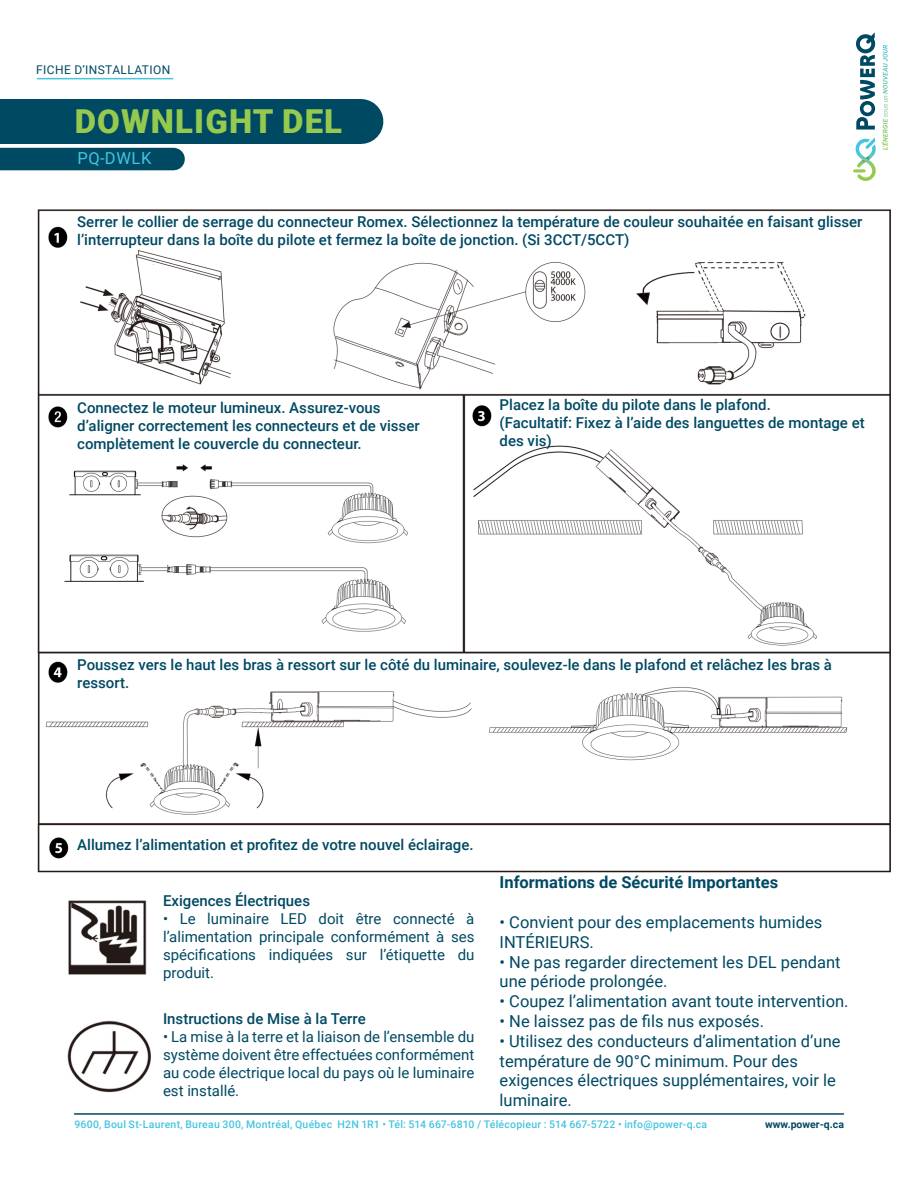
<style>
.page{position:relative;width:918px;height:1188px;background:#fff}
.page>*{position:absolute;margin:0;border:0;box-sizing:border-box;transform-origin:0 0}
.t1{font:900 33px "Roboto";letter-spacing:.035em;color:#96ca4e}
.t2{font:16.5px/19.8px "Roboto";color:#004963}
.t3{font:700 16.5px "Roboto";color:#004963}
.t4{font:16.5px "Roboto";letter-spacing:.035em;color:#44c5e0}
.t5{font:500 15px/18px "Roboto";color:#004963}
.t6{font:15px/18px "Roboto";color:#004963;text-align:justify}
.t7{font:12px "Roboto";letter-spacing:.035em;color:#004963}
.t8{font:500 10.5px "Roboto";letter-spacing:.02em;color:#44c5e0}
.t9{font:700 10.5px "Roboto";color:#004963}
</style>
<div class="page">
<hr style="left:37px;top:78px;width:136px;height:1px;background:#44c5e0">
<div style="left:0;top:99px;width:361px;height:45px;background:#004963"></div>
<div style="left:0;top:148px;width:174px;height:22px;background:#004963"></div>
<hr style="left:74px;top:1114px;width:770px;height:1px;background:#004963">
<svg style="left:856px;top:32px;width:19px;height:98px"></svg>
<svg style="left:853px;top:137px;width:23px;height:44px"></svg>
<svg style="left:883px;top:45px;width:5px;height:44px"></svg>
<img style="left:37px;top:209px;width:854px;height:664px">
<img style="left:68px;top:900px;width:79px;height:75px">
<img style="left:67px;top:1020px;width:84px;height:73px">
<p class="t7" style="left:36px;top:61px;width:136px">FICHE D’INSTALLATION</p>
<h1 class="t1" style="left:75px;top:98px;width:269px">DOWNLIGHT DEL</h1>
<p class="t4" style="left:78px;top:147px;width:75px">PQ-DWLK</p>
<p class="t5" style="left:77px;top:212px;width:787px">Serrer le collier de serrage du connecteur Romex. Sélectionnez la température de couleur souhaitée en faisant glisser l’interrupteur dans la boîte du pilote et fermez la boîte de jonction. (Si 3CCT/5CCT)</p>
<p class="t5" style="left:77px;top:398px;width:344px">Connectez le moteur lumineux. Assurez-vous d’aligner correctement les connecteurs et de visser complètement le couvercle du connecteur.</p>
<p class="t5" style="left:500px;top:395px;width:367px">Placez la boîte du pilote dans le plafond.<br>(Facultatif: Fixez à l’aide des languettes de montage et des vis)</p>
<p class="t5" style="left:77px;top:655px;width:756px">Poussez vers le haut les bras à ressort sur le côté du luminaire, soulevez-le dans le plafond et relâchez les bras à ressort.</p>
<p class="t5" style="left:77px;top:835px;width:398px">Allumez l’alimentation et profitez de votre nouvel éclairage.</p>
<p class="t5" style="left:163px;top:891px;width:149px">Exigences Électriques</p>
<p class="t6" style="left:163px;top:909px;width:313px">• Le luminaire LED doit être connecté à l’alimentation principale conformément à ses spécifications indiquées sur l’étiquette du produit.</p>
<p class="t5" style="left:163px;top:1009px;width:204px">Instructions de Mise à la Terre</p>
<p class="t6" style="left:163px;top:1027px;width:313px">• La mise à la terre et la liaison de l’ensemble du système doivent être effectuées conformément au code électrique local du pays où le luminaire est installé.</p>
<p class="t3" style="left:500px;top:871px;width:280px">Informations de Sécurité Importantes</p>
<p class="t2" style="left:500px;top:912px;width:324px">• Convient pour des emplacements humides<br>INTÉRIEURS.</p>
<p class="t2" style="left:500px;top:951px;width:343px">• Ne pas regarder directement les DEL pendant une période prolongée.</p>
<p class="t2" style="left:500px;top:991px;width:350px">• Coupez l’alimentation avant toute intervention.</p>
<p class="t2" style="left:500px;top:1011px;width:266px">• Ne laissez pas de fils nus exposés.</p>
<p class="t2" style="left:500px;top:1030px;width:342px">• Utilisez des conducteurs d’alimentation d’une température de 90°C minimum. Pour des exigences électriques supplémentaires, voir le luminaire.</p>
<p class="t8" style="left:74px;top:1117px;width:634px">9600, Boul St-Laurent, Bureau 300, Montréal, Québec H2N 1R1 • Tél: 514 667-6810 / Télécopieur : 514 667-5722 • info@power-q.ca</p>
<p class="t9" style="left:765px;top:1117px;width:80px">www.power-q.ca</p>
</div>
